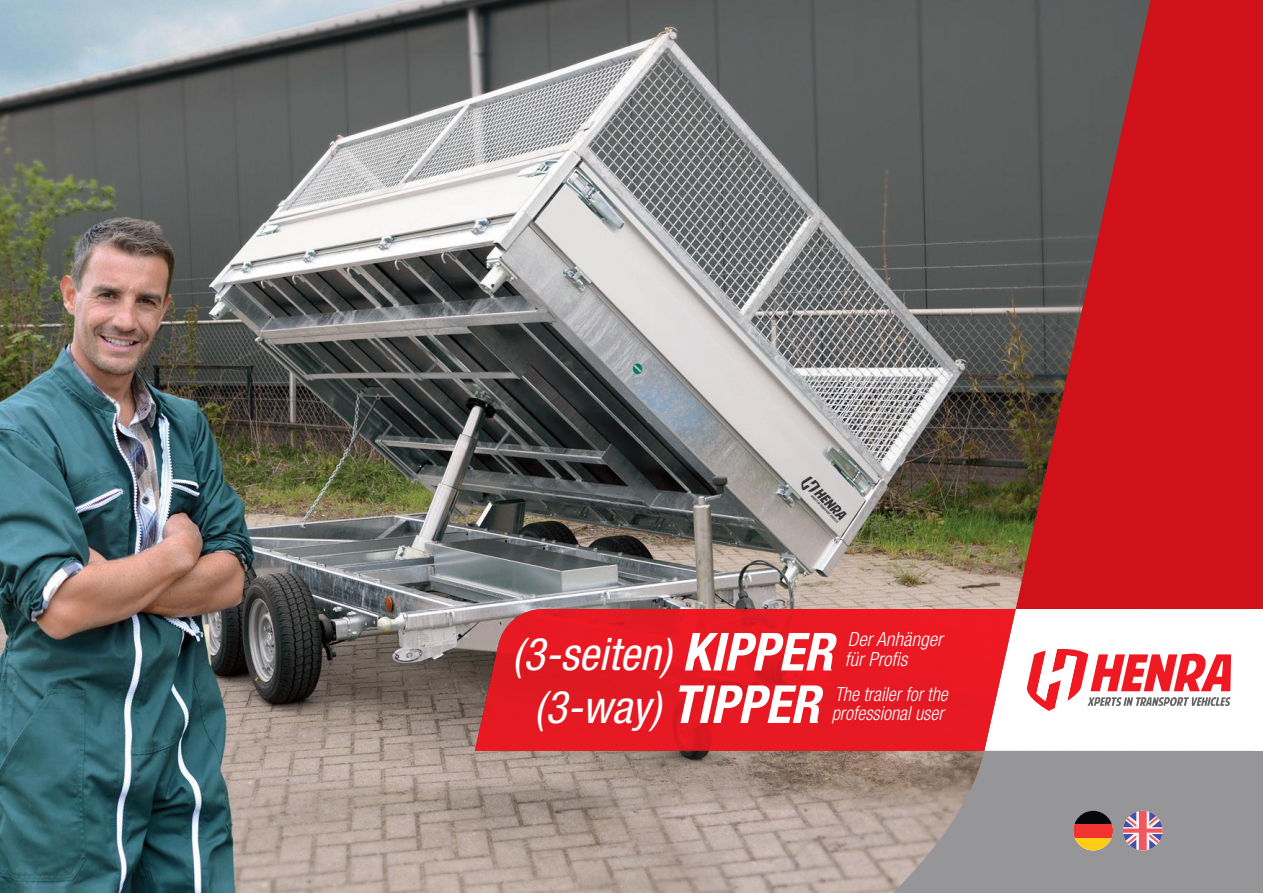
<style>
.page{position:relative;width:1263px;height:893px;background:#fff}
.page>*{position:absolute;margin:0;border:0;box-sizing:border-box;transform-origin:0 0}
.t1{font:italic condensed 45px/52.5px "Helvetica Neue LT Std";color:#fff;text-align:center}
.t2{font:italic 300 condensed 19.5px/19.5px "Helvetica Neue LT Std";color:#fff;scale:.95 1}
.t3{font:italic 300 condensed 19.5px/19.5px "Helvetica Neue LT Std";color:#fff}
.s1{font-weight:700;font-size:52.5px}
</style>
<div class="page">
<img style="left:0;top:0;width:1016px;height:893px">
<svg style="left:1016px;top:0;width:247px;height:609px;fill:#d1111a"></svg>
<svg style="left:618px;top:751px;width:645px;height:142px;fill:#969698"></svg>
<svg style="left:1016px;top:648px;width:236px;height:103px"></svg>
<svg style="left:475px;top:609px;width:541px;height:142px;fill:#e71923"></svg>
<svg style="left:1073px;top:837px;width:40px;height:13px"></svg>
<div style="left:1073px;top:824px;width:40px;height:13px;background:#f13431"></div>
<svg style="left:1073px;top:811px;width:40px;height:13px"></svg>
<svg style="left:1123px;top:811px;width:39px;height:39px"></svg>
<h1 class="t1" style="left:512px;top:629px;width:322px">(3-seiten) <span class="s1">KIPPER </span>(3-way) <span class="s1">TIPPER</span></h1>
<p class="t3" style="left:845px;top:630px;width:99px">Der Anhänger für Profis</p>
<p class="t2" style="left:832px;top:685px;width:124px">The trailer for the professional user</p>
</div>
